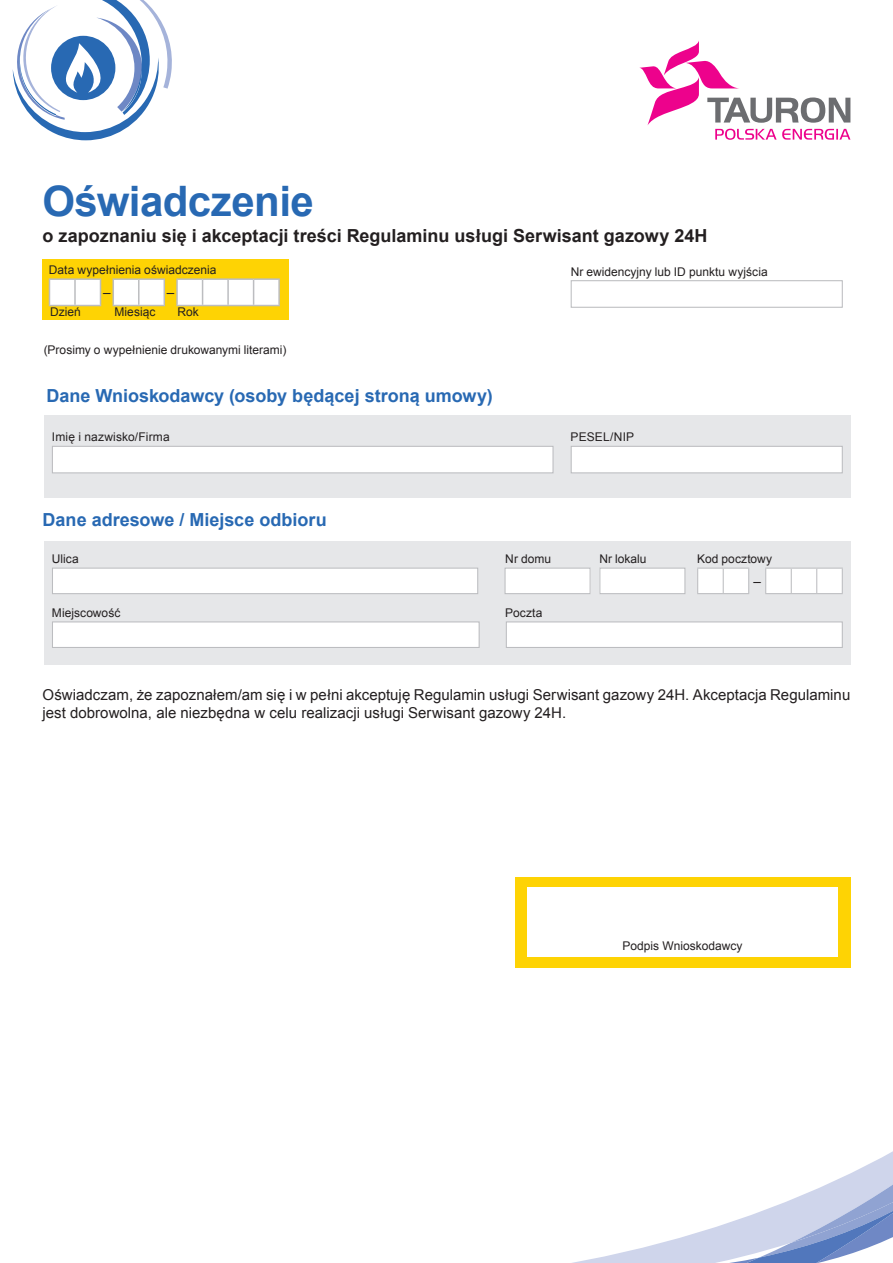
<style>
.page{position:relative;width:893px;height:1263px;background:#fff}
.page>*{position:absolute;margin:0;border:0;box-sizing:border-box;transform-origin:0 0}
.t1{font:700 42px "Arial";letter-spacing:-.015em;color:#2869b3}
.t2{font:700 18px "Arial";color:#2869b3}
.t3{font:700 18px "Arial";color:#231f20}
.t4{font:15px/18px "Arial";color:#231f20}
.t5{font:13.5px "Arial";color:#231f20}
.t6{font:12px "Arial";color:#231f20}
</style>
<div class="page">
<svg style="left:639px;top:40px;width:211px;height:100px"></svg>
<svg style="left:572px;top:1247px;width:73px;height:16px"></svg>
<svg style="left:645px;top:1151px;width:248px;height:112px"></svg>
<svg style="left:12px;top:0;width:160px;height:140px"></svg>
<div style="left:44px;top:415px;width:806px;height:249px;background:#e6e7e9"></div>
<div style="left:515px;top:878px;width:335px;height:90px;background:#fed304"></div>
<div style="left:527px;top:887px;width:311px;height:70px;background:#fff"></div>
<svg style="left:52px;top:446px;width:502px;height:28px;background:#f9f9f9"></svg>
<div style="left:43px;top:498px;width:807px;height:43px;background:#fff"></div>
<div style="left:506px;top:622px;width:336px;height:25px;background:#fff"></div>
<div style="left:506px;top:621px;width:337px;height:27px;border:1px solid #bcbdc0"></div>
<div style="left:52px;top:568px;width:426px;height:26px;background:#fff"></div>
<div style="left:52px;top:568px;width:426px;height:26px;border:1px solid #bcbdc0"></div>
<svg style="left:570px;top:446px;width:273px;height:28px;background:#f9f9f9"></svg>
<div style="left:505px;top:568px;width:85px;height:26px;background:#fff"></div>
<div style="left:504px;top:568px;width:87px;height:26px;border:1px solid #bcbdc0"></div>
<div style="left:600px;top:568px;width:85px;height:26px;background:#fff"></div>
<div style="left:599px;top:568px;width:86px;height:26px;border:1px solid #bcbdc0"></div>
<div style="left:52px;top:622px;width:427px;height:25px;background:#fff"></div>
<div style="left:52px;top:621px;width:428px;height:27px;border:1px solid #bcbdc0"></div>
<svg style="left:697px;top:568px;width:146px;height:26px"></svg>
<hr style="left:697px;top:593px;width:52px;height:1px;background:#bcbdc0">
<hr style="left:765px;top:593px;width:78px;height:1px;background:#bcbdc0">
<svg style="left:570px;top:280px;width:273px;height:28px"></svg>
<div style="left:42px;top:259px;width:247px;height:60px;background:#fed304"></div>
<hr style="left:49px;top:278px;width:26px;height:2px;background:#bcbdc0">
<hr style="left:75px;top:278px;width:26px;height:2px;background:#bcbdc0">
<hr style="left:49px;top:305px;width:52px;height:1px;background:#bcbdc0">
<hr style="left:113px;top:278px;width:26px;height:2px;background:#bcbdc0">
<hr style="left:139px;top:278px;width:26px;height:2px;background:#bcbdc0">
<hr style="left:113px;top:305px;width:52px;height:1px;background:#bcbdc0">
<hr style="left:176px;top:278px;width:27px;height:2px;background:#bcbdc0">
<hr style="left:203px;top:278px;width:25px;height:2px;background:#bcbdc0">
<hr style="left:228px;top:278px;width:26px;height:2px;background:#bcbdc0">
<hr style="left:254px;top:278px;width:26px;height:2px;background:#bcbdc0">
<svg style="left:49px;top:279px;width:229px;height:26px;background:#f8f3df"></svg>
<hr style="left:278px;top:280px;width:2px;height:25px;background:#bcbdc0">
<hr style="left:176px;top:305px;width:104px;height:1px;background:#bcbdc0">
<h1 class="t1" style="left:43px;top:178px;width:273px">Oświadczenie</h1>
<h2 class="t3" style="left:43px;top:226px;width:666px">o zapoznaniu się i akceptacji treści Regulaminu usługi Serwisant gazowy 24H</h2>
<p class="t6" style="left:49px;top:263px;width:169px">Data wypełnienia oświadczenia</p>
<p class="t6" style="left:571px;top:265px;width:199px">Nr ewidencyjny lub ID punktu wyjścia</p>
<p class="t5" style="left:103px;top:285px;width:9px">–</p>
<p class="t5" style="left:167px;top:285px;width:9px">–</p>
<p class="t6" style="left:50px;top:305px;width:32px">Dzień</p>
<p class="t6" style="left:115px;top:305px;width:42px">Miesiąc</p>
<p class="t6" style="left:177px;top:305px;width:23px">Rok</p>
<p class="t6" style="left:44px;top:343px;width:244px">(Prosimy o wypełnienie drukowanymi literami)</p>
<h2 class="t2" style="left:46px;top:385px;width:448px">Dane Wnioskodawcy (osoby będącej stroną umowy)</h2>
<p class="t6" style="left:52px;top:430px;width:119px">Imię i nazwisko/Firma</p>
<p class="t6" style="left:571px;top:431px;width:65px">PESEL/NIP</p>
<h2 class="t2" style="left:43px;top:510px;width:286px">Dane adresowe / Miejsce odbioru</h2>
<p class="t6" style="left:52px;top:552px;width:28px">Ulica</p>
<p class="t6" style="left:505px;top:552px;width:47px">Nr domu</p>
<p class="t6" style="left:599px;top:552px;width:49px">Nr lokalu</p>
<p class="t6" style="left:697px;top:552px;width:77px">Kod pocztowy</p>
<p class="t5" style="left:753px;top:574px;width:9px">–</p>
<p class="t6" style="left:52px;top:606px;width:70px">Miejscowość</p>
<p class="t6" style="left:505px;top:606px;width:39px">Poczta</p>
<p class="t4" style="left:43px;top:686px;width:809px">Oświadczam, że zapoznałem/am się i w pełni akceptuję Regulamin usługi Serwisant gazowy 24H. Akceptacja Regulaminu jest dobrowolna, ale niezbędna w celu realizacji usługi Serwisant gazowy 24H.</p>
<p class="t6" style="left:623px;top:939px;width:122px">Podpis Wnioskodawcy</p>
</div>
